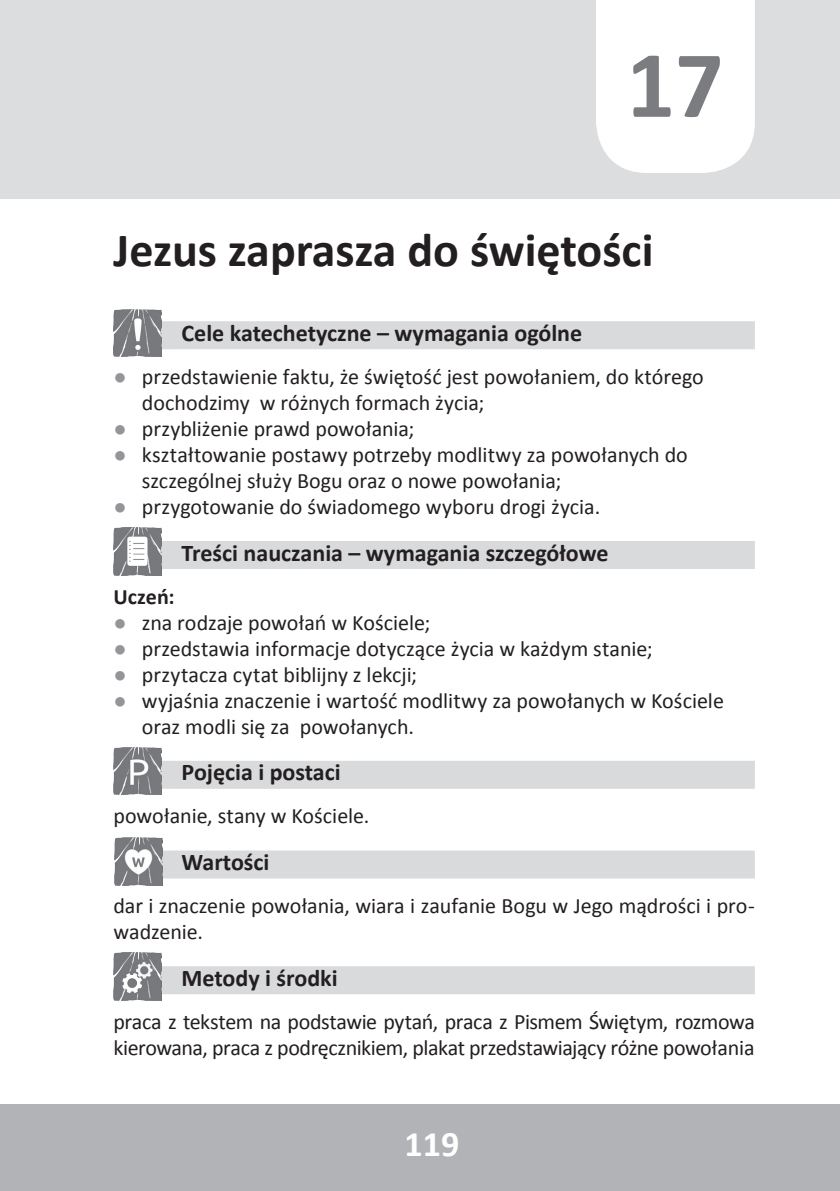
<style>
.page{position:relative;width:840px;height:1191px;background:#fff}
.page>*{position:absolute;margin:0;border:0;box-sizing:border-box;transform-origin:0 0}
.t1{font:700 96px "Calibri";color:#7a7c7f}
.t2{font:700 48px "Calibri";color:#231f20}
.t3{font:700 36px "Calibri";color:#fff}
.t4{font:700 24px "Calibri";color:#231f20}
.t5{font:22px/26px "Calibri";letter-spacing:-.005em;color:#231f20}
.t6{font:700 22px "Calibri";color:#231f20}
.s1{font-family:"Arial";color:#939598}
</style>
<div class="page">
<hr style="left:0;top:1104px;width:1px;height:87px;background:#b2b3b7">
<div style="left:1px;top:1104px;width:838px;height:87px;background:#b2b3b7"></div>
<div style="left:160px;top:321px;width:594px;height:28px;background:#d9dadc"></div>
<div style="left:160px;top:541px;width:594px;height:28px;background:#d9dadc"></div>
<div style="left:160px;top:760px;width:594px;height:28px;background:#d9dadc"></div>
<div style="left:160px;top:850px;width:594px;height:28px;background:#d9dadc"></div>
<div style="left:160px;top:966px;width:594px;height:28px;background:#d9dadc"></div>
<img style="left:113px;top:309px;width:48px;height:48px">
<img style="left:113px;top:528px;width:48px;height:47px">
<img style="left:113px;top:747px;width:48px;height:48px">
<img style="left:115px;top:838px;width:48px;height:47px">
<img style="left:113px;top:952px;width:48px;height:48px">
<div style="left:0;top:0;width:839px;height:198px;background:#dcdddf"></div>
<div style="left:596px;top:0;width:158px;height:173px;background:#fff"></div>
<p class="t1" style="left:626px;top:24px;width:99px">17</p>
<p class="t2" style="left:113px;top:219px;width:541px">Jezus zaprasza do świętości</p>
<p class="t4" style="left:181px;top:317px;width:402px">Cele katechetyczne – wymagania ogólne</p>
<p class="t5" style="left:142px;top:363px;width:563px;text-indent:-28px"><span class="s1">●</span> przedstawienie faktu, że świętość jest powołaniem, do którego dochodzimy w różnych formach życia;</p>
<p class="t5" style="left:113px;top:415px;width:302px"><span class="s1">●</span> przybliżenie prawd powołania;</p>
<p class="t5" style="left:142px;top:441px;width:547px;text-indent:-28px"><span class="s1">●</span> kształtowanie postawy potrzeby modlitwy za powołanych do szczególnej służy Bogu oraz o nowe powołania;</p>
<p class="t5" style="left:113px;top:493px;width:488px"><span class="s1">●</span> przygotowanie do świadomego wyboru drogi życia.</p>
<p class="t4" style="left:181px;top:537px;width:428px">Treści nauczania – wymagania szczegółowe</p>
<p class="t6" style="left:113px;top:582px;width:63px">Uczeń:</p>
<p class="t5" style="left:113px;top:609px;width:318px"><span class="s1">●</span> zna rodzaje powołań w Kościele;</p>
<p class="t5" style="left:113px;top:635px;width:540px"><span class="s1">●</span> przedstawia informacje dotyczące życia w każdym stanie;</p>
<p class="t5" style="left:113px;top:661px;width:305px"><span class="s1">●</span> przytacza cytat biblijny z lekcji;</p>
<p class="t5" style="left:142px;top:687px;width:583px;text-indent:-28px"><span class="s1">●</span> wyjaśnia znaczenie i wartość modlitwy za powołanych w Kościele oraz modli się za powołanych.</p>
<p class="t4" style="left:181px;top:757px;width:160px">Pojęcia i postaci</p>
<p class="t5" style="left:113px;top:803px;width:257px">powołanie, stany w Kościele.</p>
<p class="t4" style="left:181px;top:846px;width:89px">Wartości</p>
<p class="t5" style="left:113px;top:892px;width:642px">dar i znaczenie powołania, wiara i zaufanie Bogu w Jego mądrości i pro&shy;wadzenie.</p>
<p class="t4" style="left:181px;top:962px;width:157px">Metody i środki</p>
<p class="t5" style="left:113px;top:1008px;width:642px">praca z tekstem na podstawie pytań, praca z Pismem Świętym, rozmowa kierowana, praca z podręcznikiem, plakat przedstawiający różne powołania</p>
<p class="t3" style="left:404px;top:1120px;width:56px">119</p>
</div>
